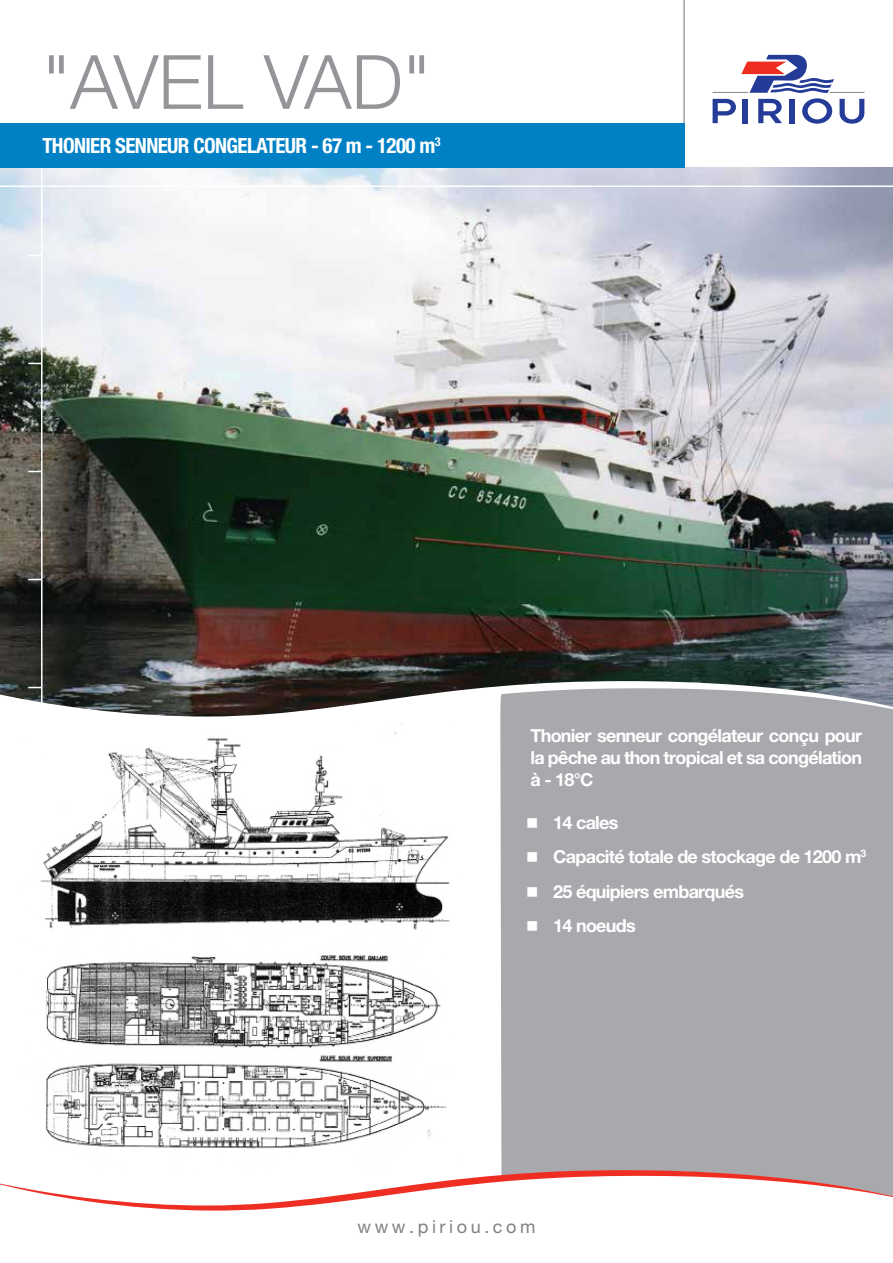
<style>
.page{position:relative;width:893px;height:1263px;background:#fff}
.page>*{position:absolute;margin:0;border:0;box-sizing:border-box;transform-origin:0 0}
.t1{font:300 75px "Helvetica Neue LT Pro";color:#939598}
.t2{font:700 condensed 21px "Helvetica Neue LT Pro";letter-spacing:-.03em;color:#fff}
.t3{font:700 18px/34.3px "Helvetica Neue LT Pro";letter-spacing:-.04em;color:#fff;text-align:justify}
.t4{font:18px "Helvetica Neue LT Pro";letter-spacing:.2em;color:#808285}
</style>
<div class="page">
<div style="left:500px;top:905px;width:393px;height:265px;background:#a8a9ad"></div>
<svg style="left:0;top:1170px;width:893px;height:41px"></svg>
<svg style="left:713px;top:55px;width:151px;height:69px"></svg>
<hr style="left:683px;top:0;width:2px;height:168px;background:#808285">
<img style="left:45px;top:905px;width:405px;height:244px">
<div style="left:0;top:123px;width:685px;height:45px;background:#0080c5"></div>
<img style="left:0;top:167px;width:893px;height:738px">
<svg style="left:528px;top:921px;width:9px;height:10px"></svg>
<h1 class="t1" style="left:43px;top:36px;width:390px">"AVEL VAD"</h1>
<p class="t2" style="left:43px;top:133px;width:400px">THONIER SENNEUR CONGELATEUR - 67 m - 1200 m<sup>3</sup></p>
<p class="t3" style="left:530px;top:725px;width:333px;line-height:21.6px">Thonier senneur congélateur conçu pour la pêche au thon tropical et sa congélation à - 18°C</p>
<p class="t3" style="left:553px;top:805px;width:315px;text-align:left">14 cales<br>Capacité totale de stockage de 1200 m<sup>3<br></sup>25 équipiers embarqués<br>14 noeuds</p>
<p class="t4" style="left:357px;top:1216px;width:180px">www.piriou.com</p>
</div>
